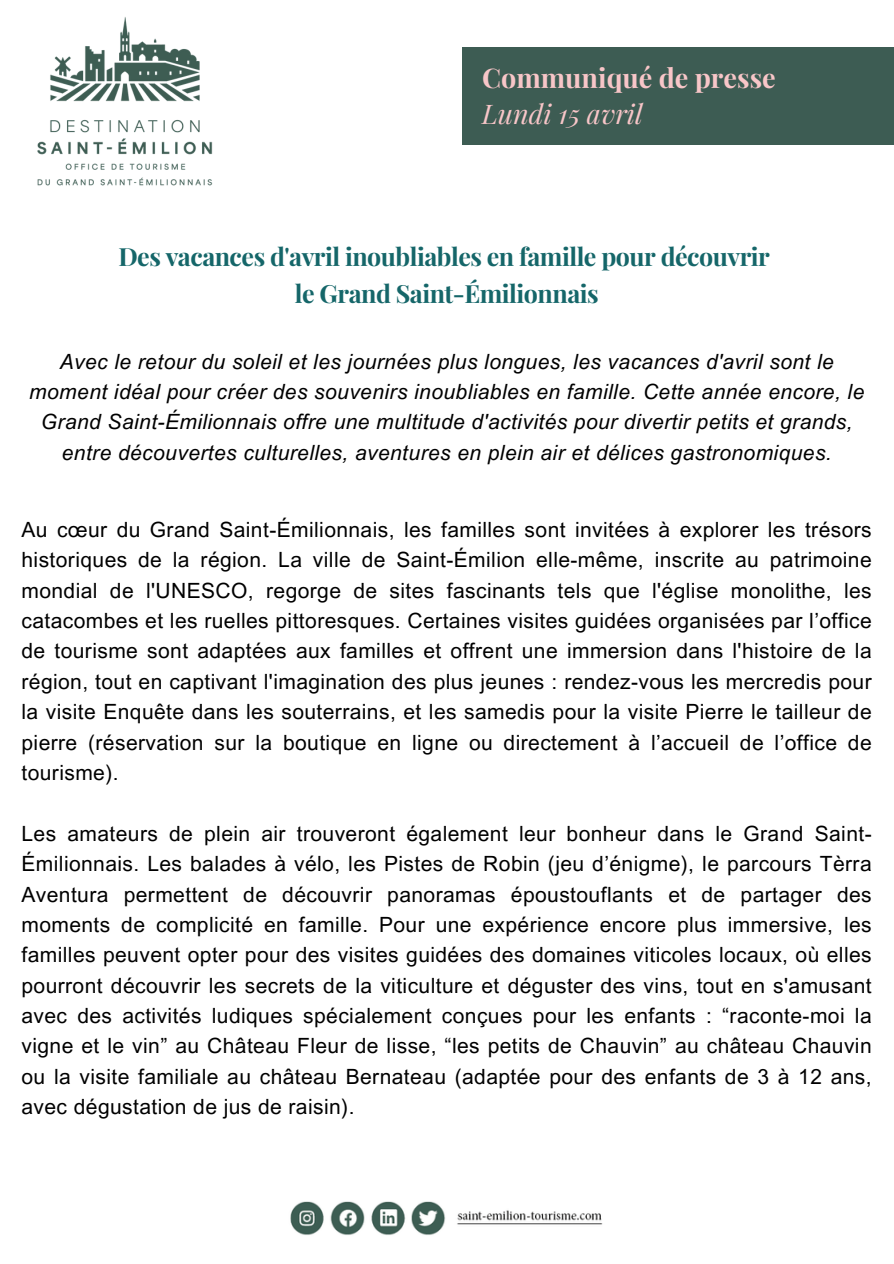
<style>
.page{position:relative;width:894px;height:1264px;background:#fff}
.page>*{position:absolute;margin:0;border:0;box-sizing:border-box;transform-origin:0 0}
.t1{font:700 27px "Playfair Display";color:#f8c6c8}
.t2{font:italic 27px "Playfair Display";color:#f8c6c8}
.t3{font:700 25.05px/37.2px "Playfair Display";letter-spacing:-.02em;color:#156669;text-align:center}
.t4{font:21px/30.3px "Arial MT Pro";letter-spacing:.02em;color:#000;text-align:justify}
.t5{font:italic 21px/30.3px "Arial MT Pro";letter-spacing:.02em;color:#000;text-align:center}
</style>
<div class="page">
<div style="left:462px;top:47px;width:431px;height:98px;background:#3d5c53"></div>
<img style="left:37px;top:17px;width:176px;height:169px">
<img style="left:290px;top:1201px;width:313px;height:34px">
<h1 class="t1" style="left:482px;top:59px;width:295px">Communiqué de presse</h1>
<h2 class="t2" style="left:482px;top:94px;width:162px">Lundi 15 avril</h2>
<p class="t3" style="left:118px;top:237px;width:653px">Des vacances d'avril inoubliables en famille pour découvrir le Grand Saint-Émilionnais</p>
<p class="t5" style="left:29px;top:349px;width:836px">Avec le retour du soleil et les journées plus longues, les vacances d'avril sont le moment idéal pour créer des souvenirs inoubliables en famille. Cette année encore, le Grand Saint-Émilionnais offre une multitude d'activités pour divertir petits et grands, entre découvertes culturelles, aventures en plein air et délices gastronomiques.</p>
<p class="t4" style="left:21px;top:517px;width:851px">Au cœur du Grand Saint-Émilionnais, les familles sont invitées à explorer les trésors historiques de la région. La ville de Saint-Émilion elle-même, inscrite au patrimoine mondial de l'UNESCO, regorge de sites fascinants tels que l'église monolithe, les catacombes et les ruelles pittoresques. Certaines visites guidées organisées par l’office de tourisme sont adaptées aux familles et offrent une immersion dans l'histoire de la région, tout en captivant l'imagination des plus jeunes : rendez-vous les mercredis pour la visite Enquête dans les souterrains, et les samedis pour la visite Pierre le tailleur de pierre (réservation sur la boutique en ligne ou directement à l’accueil de l’office de tourisme).</p>
<p class="t4" style="left:21px;top:820px;width:851px">Les amateurs de plein air trouveront également leur bonheur dans le Grand Saint-Émilionnais. Les balades à vélo, les Pistes de Robin (jeu d’énigme), le parcours Tèrra Aventura permettent de découvrir panoramas époustouflants et de partager des moments de complicité en famille. Pour une expérience encore plus immersive, les familles peuvent opter pour des visites guidées des domaines viticoles locaux, où elles pourront découvrir les secrets de la viticulture et déguster des vins, tout en s'amusant avec des activités ludiques spécialement conçues pour les enfants : “raconte-moi la vigne et le vin” au Château Fleur de lisse, “les petits de Chauvin” au château Chauvin ou la visite familiale au château Bernateau (adaptée pour des enfants de 3 à 12 ans, avec dégustation de jus de raisin).</p>
</div>
